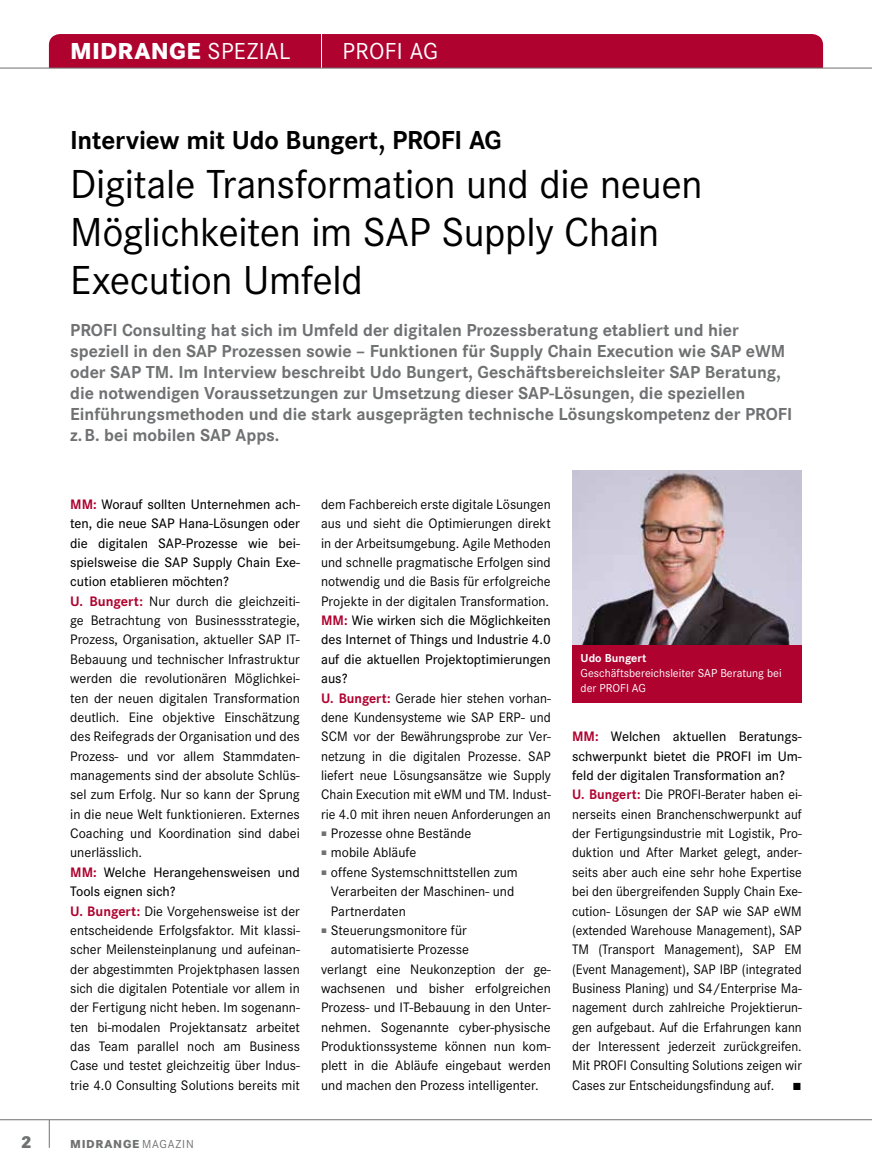
<style>
.page{position:relative;width:872px;height:1170px;background:#fff}
.page>*{position:absolute;margin:0;border:0;box-sizing:border-box;transform-origin:0 0}
.t1{font:42px/48px "Corporate S";letter-spacing:-.01em;color:#000}
.t2{font:700 27px "Corporate S";letter-spacing:-.01em;color:#000}
.t3{font:800 24px "Corporate S";letter-spacing:.015em;color:#fff}
.t4{font:24px "Corporate S";letter-spacing:.01em;color:#fff}
.t5{font:700 18px/21px "Corporate S";color:#707172}
.t6{font:800 18px "Corporate S";color:#707172}
.t7{font:14.25px/19.4px "Corporate S";color:#000}
.t8{font:14.25px/19.4px "Corporate S";color:#000;scale:.96 1}
.t9{font:500 14.25px "Corporate S";color:#000}
.t10{font:12px/15px "Corporate S";color:#fff}
.t11{font:800 12px "Corporate S";letter-spacing:.06em;color:#707172}
.t12{font:700 12px "Corporate S";color:#fff}
.t13{font:10.5px "The Sans Bold Expert";color:#000}
.s1{font-weight:400}
.s2{font-weight:700;color:#af022f}
.s3{font-weight:500}
.s4{font-family:"The Sans Bold Expert";font-size:6.75px;color:#707172}
</style>
<div class="page">
<svg style="left:49px;top:1120px;width:1px;height:27px"></svg>
<hr style="left:0;top:1119px;width:872px;height:1px;background:#707172">
<div style="left:49px;top:34px;width:774px;height:34px;background:#af022f"></div>
<div style="left:572px;top:644px;width:229px;height:58px;background:#af022f"></div>
<img style="left:572px;top:470px;width:229px;height:174px">
<hr style="left:321px;top:34px;width:1px;height:34px;background:#fff">
<hr style="left:0;top:68px;width:872px;height:1px;background:#707172">
<h3 class="t3" style="left:70px;top:37px;width:222px">MIDRANGE <span class="s1">SPEZIAL</span></h3>
<h3 class="t4" style="left:342px;top:37px;width:97px">PROFI AG</h3>
<h2 class="t2" style="left:70px;top:125px;width:433px">Interview mit Udo Bungert, PROFI AG</h2>
<h1 class="t1" style="left:70px;top:160px;width:634px">Digitale Transformation und die neuen<br>Möglichkeiten im SAP Supply Chain<br>Execution Umfeld</h1>
<p class="t5" style="left:70px;top:320px;width:723px">PROFI Consulting hat sich im Umfeld der digitalen Prozessberatung etabliert und hier speziell in den SAP Prozessen sowie – Funktionen für Supply Chain Execution wie SAP eWM oder SAP TM. Im Interview beschreibt Udo Bungert, Geschäftsbereichsleiter SAP Beratung, die notwendigen Voraussetzungen zur Umsetzung dieser SAP-Lösungen, die speziellen Einführungsmethoden und die stark ausgeprägten technische Lösungskompetenz der PROFI z.B. bei mobilen SAP Apps.</p>
<p class="t7" style="left:70px;top:494px;width:231px"><span class="s2">MM:</span> <span class="s3">Worauf sollten Unternehmen ach&shy;ten, die neue SAP Hana-Lösungen oder die digitalen SAP-Prozesse wie bei&shy;spielsweise die SAP Supply Chain Exe&shy;cution etablieren möchten?<br></span><span class="s2">U. Bungert:</span> Nur durch die gleichzeiti&shy;ge Betrachtung von Businessstrategie, Prozess, Organisation, aktueller SAP IT-Bebauung und technischer Infrastruktur werden die revolutionären Möglichkei&shy;ten der neuen digitalen Transformation deutlich. Eine objektive Einschätzung des Reifegrads der Organisation und des Prozess- und vor allem Stammdaten&shy;managements sind der absolute Schlüs&shy;sel zum Erfolg. Nur so kann der Sprung in die neue Welt funktionieren. Externes Coaching und Koordination sind dabei unerlässlich.<br><span class="s2">MM:</span> <span class="s3">Welche Herangehensweisen und Tools eignen sich?<br></span><span class="s2">U. Bungert:</span> Die Vorgehensweise ist der entscheidende Erfolgsfaktor. Mit klassi&shy;scher Meilensteinplanung und aufeinan&shy;der abgestimmten Projektphasen lassen sich die digitalen Potentiale vor allem in der Fertigung nicht heben. Im sogenann&shy;ten bi-modalen Projektansatz arbeitet das Team parallel noch am Business Case und testet gleichzeitig über Indus&shy;trie 4.0 Consulting Solutions bereits mit</p>
<p class="t7" style="left:321px;top:494px;width:231px">dem Fachbereich erste digitale Lösungen</p>
<p class="t7" style="left:321px;top:514px;width:231px">aus und sieht die Optimierungen direkt</p>
<p class="t7" style="left:321px;top:533px;width:231px">in der Arbeitsumgebung. Agile Methoden</p>
<p class="t7" style="left:321px;top:552px;width:231px">und schnelle pragmatische Erfolgen sind</p>
<p class="t7" style="left:321px;top:572px;width:231px">notwendig und die Basis für erfolgreiche</p>
<p class="t7" style="left:321px;top:591px;width:229px">Projekte in der digitalen Transformation.</p>
<p class="t9" style="left:321px;top:612px;width:231px"><span class="s2">MM:</span> Wie wirken sich die Möglichkeiten</p>
<p class="t9" style="left:321px;top:631px;width:231px">des Internet of Things und Industrie 4.0</p>
<p class="t9" style="left:321px;top:651px;width:231px">auf die aktuellen Projektoptimierungen</p>
<p class="t9" style="left:321px;top:670px;width:28px">aus?</p>
<p class="t7" style="left:321px;top:688px;width:231px"><span class="s2">U. Bungert:</span> Gerade hier stehen vorhan-</p>
<p class="t7" style="left:321px;top:707px;width:231px">dene Kundensysteme wie SAP ERP- und</p>
<p class="t7" style="left:321px;top:727px;width:231px">SCM vor der Bewährungsprobe zur Ver-</p>
<p class="t7" style="left:321px;top:746px;width:231px">netzung in die digitalen Prozesse. SAP</p>
<p class="t7" style="left:321px;top:765px;width:231px">liefert neue Lösungsansätze wie Supply</p>
<p class="t7" style="left:321px;top:785px;width:231px">Chain Execution mit eWM und TM. Indust-</p>
<p class="t7" style="left:321px;top:804px;width:231px">rie 4.0 mit ihren neuen Anforderungen an</p>
<p class="t7" style="left:321px;top:823px;width:152px"><span class="s4">ó</span> Prozesse ohne Bestände</p>
<p class="t7" style="left:321px;top:843px;width:97px"><span class="s4">ó</span> mobile Abläufe</p>
<p class="t7" style="left:321px;top:862px;width:198px"><span class="s4">ó</span> offene Systemschnittstellen zum</p>
<p class="t7" style="left:331px;top:881px;width:185px">Verarbeiten der Maschinen- und</p>
<p class="t7" style="left:331px;top:901px;width:76px">Partnerdaten</p>
<p class="t7" style="left:321px;top:920px;width:147px"><span class="s4">ó</span> Steuerungsmonitore für</p>
<p class="t7" style="left:331px;top:939px;width:140px">automatisierte Prozesse</p>
<p class="t7" style="left:321px;top:959px;width:231px">verlangt eine Neukonzeption der ge-</p>
<p class="t7" style="left:321px;top:978px;width:231px">wachsenen und bisher erfolgreichen</p>
<p class="t7" style="left:321px;top:997px;width:231px">Prozess- und IT-Bebauung in den Unter-</p>
<p class="t7" style="left:321px;top:1017px;width:231px">nehmen. Sogenannte cyber-physische</p>
<p class="t7" style="left:321px;top:1036px;width:231px">Produktionssysteme können nun kom-</p>
<p class="t7" style="left:321px;top:1055px;width:231px">plett in die Abläufe eingebaut werden</p>
<p class="t7" style="left:321px;top:1075px;width:219px">und machen den Prozess intelligenter.</p>
<p class="t6" style="left:21px;top:1131px;width:13px">2</p>
<p class="t11" style="left:70px;top:1136px;width:125px">MIDRANGE <span class="s1">MAGAZIN</span></p>
<p class="t12" style="left:580px;top:651px;width:67px">Udo Bungert</p>
<p class="t10" style="left:580px;top:665px;width:202px">Geschäftsbereichsleiter SAP Beratung bei der PROFI AG</p>
<p class="t8" style="left:572px;top:727px;width:241px"><span class="s2">MM:</span> <span class="s3">Welchen aktuellen Beratungs&shy;schwerpunkt bietet die PROFI im Um&shy;feld der digitalen Transformation an?<br></span><span class="s2">U. Bungert:</span> Die PROFI-Berater haben ei&shy;nerseits einen Branchenschwerpunkt auf der Fertigungsindustrie mit Logistik, Pro&shy;duktion und After Market gelegt, ander&shy;seits aber auch eine sehr hohe Expertise bei den übergreifenden Supply Chain Exe&shy;cution- Lösungen der SAP wie SAP eWM (extended Warehouse Management), SAP TM (Transport Management), SAP EM (Event Management), SAP IBP (integrated Business Planing) und S4/Enterprise Ma&shy;nagement durch zahlreiche Projektierun&shy;gen aufgebaut. Auf die Erfahrungen kann der Interessent jederzeit zurückgreifen.<br>Mit PROFI Consulting Solutions zeigen wir Cases zur Entscheidungsfindung auf.</p>
<p class="t13" style="left:792px;top:1077px;width:11px">ó</p>
</div>
